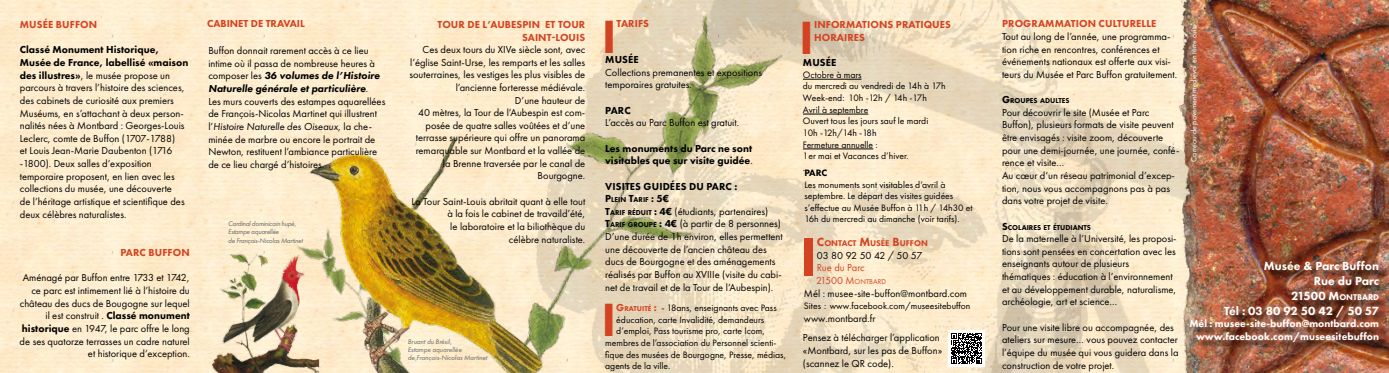
<style>
.page{position:relative;width:1389px;height:373px;background:#fff}
.page>*{position:absolute;margin:0;border:0;box-sizing:border-box;transform-origin:0 0}
.t1{font:800 56.35px "Futura PT";color:#d44321}
.t2{font:800 48.3px "Futura PT";color:#d44321}
.t3{font:800 48.3px "Futura PT";color:#d44321}
.t4{font:800 12.25px/14.7px "Futura PT";color:#fff;text-align:right}
.t5{font:10.5px/12.6px "Futura PT";color:#000}
.t6{font:800 10.5px/12.6px "Futura PT";letter-spacing:.01em;color:#d44321}
.t7{font:800 10.5px/12.6px "Futura PT";color:#000}
.t8{font:800 10.5px/12.6px "Futura PT";color:#fff;text-align:right}
.t9{font:800 10.5px "Futura PT";color:#d44321}
.t10{font:10.5px "Futura PT";letter-spacing:-.01em;color:#d44321}
.t11{font:9.62px/11.5px "Futura PT";color:#000}
.t12{font:800 8.58px "Futura PT";color:#d44321}
.t13{font:800 8.58px "Futura PT";color:#fff}
.t14{font:7.88px "Futura PT";color:#fff}
.t15{font:800 7.35px "Futura PT";color:#000}
.t16{font:7.35px "Futura PT";color:#d44321}
.t17{font:italic 7px/8.4px "Futura PT";letter-spacing:-.025em;color:#696a6b}
.t18{font:italic 7px/8.4px "Futura PT";color:#696a6b}
.s1{font-weight:800}
.s2{font-style:inherit}
.s3{font-weight:400}
.s4{font-size:10.5px}
.s5{font-weight:800;font-size:7.35px}
.s6{font-weight:800;font-style:italic}
.s7{font-style:italic}
.s8{font-weight:800;font-size:10.5px;color:#d44321}
.s9{font-weight:800;font-size:7.35px;color:#d44321}
.s10{font-size:12.25px}
</style>
<div class="page">
<img style="left:0;top:0;width:384px;height:372px">
<img style="left:884px;top:0;width:505px;height:372px">
<img style="left:384px;top:0;width:500px;height:372px">
<img style="left:265px;top:115px;width:289px;height:257px">
<hr style="left:803px;top:148px;width:70px;height:1px;background:#000">
<hr style="left:803px;top:114px;width:65px;height:1px;background:#000">
<hr style="left:803px;top:79px;width:59px;height:1px;background:#000">
<div style="left:1191px;top:262px;width:198px;height:89px;background:#000;opacity:.75"></div>
<img style="left:197px;top:220px;width:136px;height:152px">
<div style="left:948px;top:330px;width:37px;height:36px;background:#fff"></div>
<svg style="left:951px;top:333px;width:31px;height:30px"></svg>
<p class="t6" style="left:20px;top:18px;width:79px">MUSÉE BUFFON</p>
<p class="t6" style="left:438px;top:18px;width:149px;text-align:right">TOUR DE L’AUBESPIN ET TOUR<br>SAINT-LOUIS</p>
<h2 class="t3" style="left:602px;top:6px;width:16px">I</h2>
<p class="t6" style="left:617px;top:17px;width:34px">TARIFS</p>
<p class="t5" style="left:605px;top:53px;width:158px"><span class="s1">MUSÉE<br></span><span class="s2">C</span>ollections premanentes et expositions temporaires gratuites.</p>
<p class="t7" style="left:605px;top:104px;width:27px">PARC</p>
<p class="t5" style="left:605px;top:116px;width:135px">L’accès au Parc Buffon est gratuit.</p>
<p class="t7" style="left:605px;top:141px;width:149px">Les monuments du Parc ne sont visitables que sur visite guidée<span class="s3">.</span></p>
<p class="t7" style="left:605px;top:179px;width:134px">VISITES GUIDÉES DU PARC :</p>
<p class="t15" style="left:605px;top:195px;width:66px"><span class="s4">P</span>LEIN <span class="s4">T</span>ARIF <span class="s4">: 5€</span></p>
<p class="t5" style="left:605px;top:204px;width:179px"><span class="s1">T</span><span class="s5">ARIF RÉDUIT</span> <span class="s1">: 4€</span> (étudiants, partenaires)<br><span class="s1">T</span><span class="s5">ARIF GROUPE</span> <span class="s1">: 4€</span> (à partir de 8 personnes)<br>D’une durée de 1h environ, elles permettent une découverte de l’ancien château des ducs de Bourgogne et des aménagements réalisés par Buffon au XVIIIe (visite du cabi&shy;net de travail et de la Tour de l’Aubespin).</p>
<p class="t9" style="left:207px;top:17px;width:30px">CABINET</p>
<p class="t9" style="left:251px;top:17px;width:20px">DE TRA</p>
<p class="t9" style="left:283px;top:17px;width:22px">VAIL</p>
<p class="t5" style="left:409px;top:43px;width:177px;text-align:right">Ces deux tours du XIVe siècle sont, avec l’église Saint-Urse, les remparts et les salles souterraines, les vestiges les plus visibles de l’ancienne forteresse médiévale.<br>D’une hauteur de<br>40 mètres, la Tour de l’Aubespin est com&shy;posée de quatre salles voûtées et d’une terrasse supérieure qui offre un panorama remarquable sur Montbard et la vallée de la Brenne traversée par le canal de Bourgogne.</p>
<p class="t5" style="left:412px;top:194px;width:175px;text-align:right">La Tour Saint-Louis abritait quant à elle tout à la fois le cabinet de travaild’été,<br>le laboratoire et la biliothèque du<br>célèbre naturaliste.</p>
<p class="t5" style="left:20px;top:43px;width:170px"><span class="s1">Classé Monument Historique, Musée de France, labellisé «maison des illustres»</span>, le musée propose un parcours à travers l’histoire des sciences, des cabinets de curiosité aux premiers Muséums, en s’attachant à deux person&shy;nalités nées à Montbard : Georges-Louis Leclerc, comte de Buffon (1707-1788)<br>et Louis Jean-Marie Daubenton (1716 -1800). Deux salles d’exposition temporaire proposent, en lien avec les collections du musée, une découverte<br>de l’héritage artistique et scientifique des deux célèbres naturalistes.</p>
<p class="t6" style="left:120px;top:245px;width:71px">PARC BUFFON</p>
<p class="t5" style="left:20px;top:271px;width:172px;text-align:right">Aménagé par Buffon entre 1733 et 1742, ce parc est intimement lié à l’histoire du château des ducs de Bougogne sur lequel il est construit . <span class="s1">Classé monument historique</span> en 1947, le parc offre le long de ses quatorze terrasses un cadre naturel et historique d’exception.</p>
<p class="t5" style="left:208px;top:44px;width:179px">Buffon donnait rarement accès à ce lieu intime où il passa de nombreuse heures à composer les <span class="s6">36 volumes de l’Histoire Naturelle générale et particulière</span>.<br>Les murs couverts des estampes aquarellées de François-Nicolas Martinet qui illustrent l’<span class="s7">Histoire Naturelle des Oiseaux</span>, la che&shy;minée de marbre ou encore le portrait de Newton, restituent l’ambiance particulière de ce lieu chargé d’histoires.</p>
<p class="t17" style="left:228px;top:219px;width:76px">Cardinal dominicain hupé,<br>Estampe aquarellée<br>de François-Nicolas Martinet</p>
<h2 class="t2" style="left:602px;top:289px;width:16px">I</h2>
<p class="t11" style="left:616px;top:301px;width:162px"><span class="s8">G</span><span class="s9">RATUITÉ</span> <span class="s8">:</span> - 18ans, enseignants avec Pass</p>
<p class="t11" style="left:616px;top:313px;width:149px">éducation, carte Invalidité, demandeurs</p>
<p class="t11" style="left:616px;top:325px;width:150px">d’emploi, Pass tourisme pro, carte Icom,</p>
<p class="t11" style="left:605px;top:336px;width:173px">membres de l’association du Personnel scienti-</p>
<p class="t11" style="left:605px;top:348px;width:183px">fique des musées de Bourgogne, Presse, médias,</p>
<p class="t11" style="left:605px;top:359px;width:67px">agents de la ville.</p>
<p class="t18" style="left:408px;top:336px;width:81px">Bruant du Brésil,<br>Estampe aquarellée<br>de François-Nicolas Martinet</p>
<h2 class="t2" style="left:799px;top:7px;width:16px">I</h2>
<p class="t6" style="left:814px;top:18px;width:138px">INFORMATIONS PRATIQUES<br>HORAIRES</p>
<p class="t6" style="left:1002px;top:17px;width:156px">PROGRAMMATION CULTURELLE</p>
<p class="t5" style="left:1002px;top:30px;width:177px">Tout au long de l’année, une programma&shy;tion riche en rencontres, conférences et événements nationaux est offerte aux visi&shy;teurs du Musée et Parc Buffon gratuitement.</p>
<p class="t15" style="left:1002px;top:96px;width:69px"><span class="s4">G</span>ROUPES ADULTES</p>
<p class="t5" style="left:1002px;top:106px;width:179px">Pour découvrir le site (Musée et Parc Buffon), plusieurs formats de visite peuvent être envisagés : visite zoom, découverte pour une demi-journée, une journée, confé&shy;rence et visite…<br>Au cœur d’un réseau patrimonial d’excep&shy;tion, nous vous accompagnons pas à pas dans votre projet de visite.</p>
<p class="t15" style="left:1002px;top:222px;width:90px"><span class="s4">S</span>COLAIRES ET ÉTUDIANTS</p>
<p class="t5" style="left:1002px;top:232px;width:176px">De la maternelle à l’Université, les proposi&shy;tions sont pensées en concertation avec les enseignants autour de plusieurs thématiques : éducation à l’environnement et au développement durable, naturalisme, archéologie, art et science…</p>
<p class="t5" style="left:1002px;top:320px;width:178px">Pour une visite libre ou accompagnée, des ateliers sur mesure… vous pouvez contacter l’équipe du musée qui vous guidera dans la construction de votre projet.</p>
<p class="t7" style="left:803px;top:56px;width:35px">MUSÉE</p>
<p class="t11" style="left:803px;top:69px;width:144px">Octobre à mars<br>du mercredi au vendredi de 14h à 17h<br>Week-end: 10h -12h / 14h -17h<br>Avril à septembre<br>Ouvert tous les jours sauf le mardi<br>10h -12h/14h -18h<br>Fermeture annuelle :<br>1er mai et Vacances d’hiver.</p>
<p class="t11" style="left:803px;top:166px;width:171px"><sup>.</sup><span class="s1">PARC<br></span>Les monuments sont visitables d’avril à septembre. Le départ des visites guidées s’effectue au Musée Buffon à 11h / 14h30 et 16h du mercredi au dimanche (voir tarifs).</p>
<h1 class="t1" style="left:800px;top:221px;width:19px">I</h1>
<p class="t12" style="left:817px;top:237px;width:112px"><span class="s10">C</span>ONTACT <span class="s10">M</span>USÉE <span class="s10">B</span>UFFON</p>
<p class="t5" style="left:817px;top:248px;width:107px">03 80 92 50 42 / 50 57</p>
<p class="t10" style="left:817px;top:261px;width:49px">Rue du Parc</p>
<p class="t16" style="left:816px;top:277px;width:71px"><span class="s4">21500</span> <span class="s4">M</span>ONTBARD</p>
<p class="t5" style="left:804px;top:286px;width:165px">Mél : musee-site-buffon@montbard.com</p>
<p class="t11" style="left:804px;top:299px;width:168px">Sites : www.facebook.com/museesitebuffon</p>
<p class="t5" style="left:803px;top:308px;width:138px;line-height:19.2px">www.montbard.fr<br>Pensez à télécharger l’application</p>
<p class="t5" style="left:803px;top:343px;width:141px">«Montbard, sur les pas de Buffon» (scannez le QR code).</p>
<p class="t14" style="left:1189px;top:161px;width:139px;rotate:-90deg">Carreau de pavement médiéval en terre cuite</p>
<p class="t4" style="left:1264px;top:258px;width:117px">Musée &amp; Parc Buffon<br>Rue du Parc</p>
<p class="t13" style="left:1291px;top:291px;width:89px"><span class="s10">21500</span> <span class="s10">M</span>ONTBARD</p>
<p class="t4" style="left:1224px;top:302px;width:156px">Tél : 03 80 92 50 42 / 50 57</p>
<p class="t8" style="left:1189px;top:317px;width:191px">Mél : musee-site-buffon@montbard.com www.facebook.com/museesitebuffon</p>
</div>
